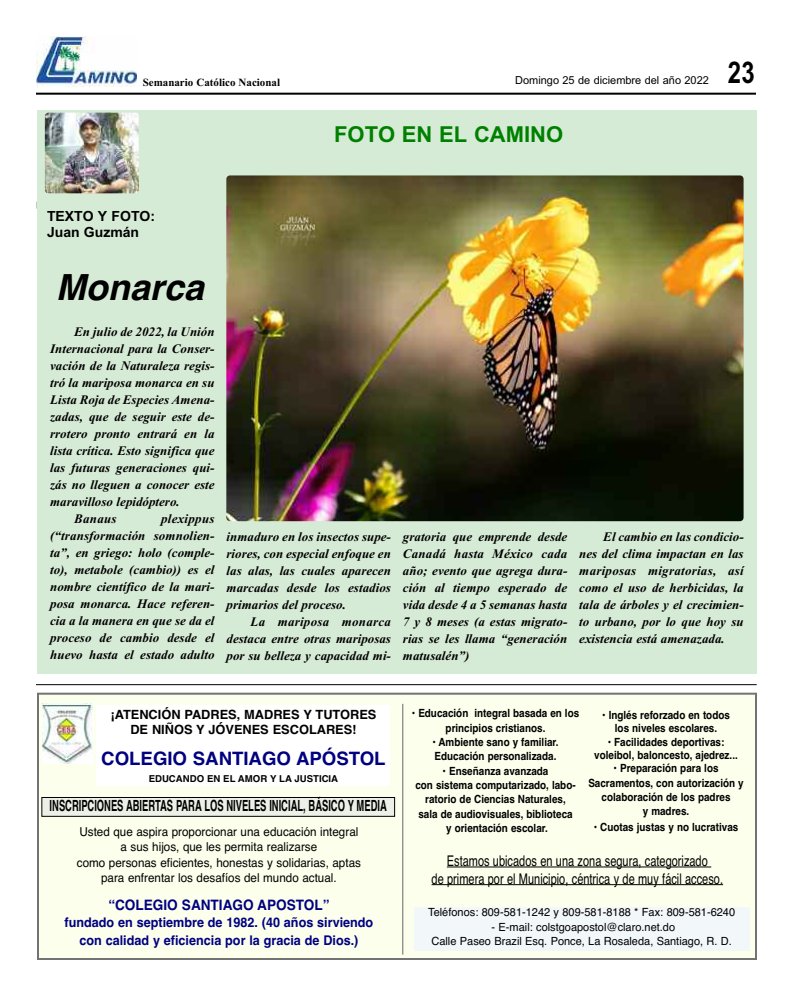
<style>
.page{position:relative;width:792px;height:1008px;background:#fff}
.page>*{position:absolute;margin:0;border:0;box-sizing:border-box;transform-origin:0 0}
.t1{font:italic 700 36px "Helvetica";color:#000}
.t2{font:700 30px "Arial";color:#000;scale:.8 1}
.t3{font:22px "Arial Bold MT OTF";color:#008000}
.t4{font:700 18.4px "Helvetica";color:#000080}
.t5{font:700 15.3px "Helvetica";color:#000;scale:.61 1}
.t6{font:14.7px/17.7px "Helvetica";color:#000;text-align:center;scale:.75 1}
.t7{font:700 14.3px "Helvetica";color:#000080;scale:.95 1}
.t8{font:14px/16px "Arial Bold MT OTF";color:#000}
.t9{font:700 13.3px/17.4px "Helvetica";color:#000080;text-align:center;scale:.95 1}
.t10{font:italic 700 13px/17px "Times New Roman";color:#000;text-align:justify}
.t11{font:700 12.7px/15.2px "Helvetica";color:#000;text-align:center}
.t12{font:12.3px/15.4px "Helvetica";color:#000;text-align:center;scale:.95 1}
.t13{font:700 11.3px/14.3px "Helvetica";color:#000;text-align:center;scale:.88 1}
.t14{font:11.3px/14.3px "Helvetica";color:#000;text-align:center}
.t15{font:11px "Arial";color:#000}
.t16{font:700 11px "Times New Roman";color:#000}
.t17{font:700 9.5px "Helvetica";color:#000}
</style>
<div class="page">
<hr style="left:36px;top:93px;width:720px;height:2px;background:#000">
<img style="left:37px;top:36px;width:100px;height:51px">
<hr style="left:36px;top:684px;width:721px;height:1px;background:#000">
<div style="left:39px;top:695px;width:716px;height:263px;background:#fdffed"></div>
<div style="left:37px;top:693px;width:720px;height:267px;border:2px solid #737373"></div>
<img style="left:43px;top:704px;width:50px;height:59px">
<hr style="left:447px;top:867px;width:264px;height:1px;background:#000">
<hr style="left:432px;top:884px;width:291px;height:1px;background:#000">
<div style="left:414px;top:907px;width:335px;height:43px;background:#f2f7fa"></div>
<div style="left:42px;top:798px;width:352px;height:18px;background:#edf0e7"></div>
<div style="left:42px;top:797px;width:353px;height:19px;border:1px solid #000"></div>
<div style="left:97px;top:705px;width:293px;height:80px;background:#fff"></div>
<hr style="left:402px;top:704px;width:1px;height:251px;background:#666">
<div style="left:37px;top:110px;width:720px;height:564px;background:#d6ebd6"></div>
<img style="left:45px;top:113px;width:94px;height:80px;border-radius:4px">
<img style="left:226px;top:175px;width:518px;height:346px;border-radius:4px">
<p class="t16" style="left:143px;top:75px;width:139px">Semanario Católico Nacional</p>
<p class="t15" style="left:515px;top:73px;width:195px">Domingo 25 de diciembre del año 2022</p>
<h3 class="t3" style="left:334px;top:121px;width:231px">FOTO EN EL CAMINO</h3>
<h2 class="t2" style="left:728px;top:55px;width:35px">23</h2>
<p class="t8" style="left:47px;top:208px;width:110px">TEXTO Y FOTO:<br>Juan Guzmán</p>
<h1 class="t1" style="left:56px;top:267px;width:150px">Monarca</h1>
<p class="t10" style="left:74px;top:323px;width:142px">En julio de 2022, la Unión</p>
<p class="t10" style="left:50px;top:340px;width:166px">Internacional para la Conser-</p>
<p class="t10" style="left:50px;top:357px;width:166px">vación de la Naturaleza regis-</p>
<p class="t10" style="left:50px;top:374px;width:166px">tró la mariposa monarca en su</p>
<p class="t10" style="left:50px;top:391px;width:166px">Lista Roja de Especies Amena-</p>
<p class="t10" style="left:50px;top:408px;width:166px">zadas, que de seguir este de-</p>
<p class="t10" style="left:50px;top:425px;width:166px">rrotero pronto entrará en la</p>
<p class="t10" style="left:50px;top:442px;width:166px">lista crítica. Esto significa que</p>
<p class="t10" style="left:50px;top:459px;width:166px">las futuras generaciones qui-</p>
<p class="t10" style="left:50px;top:476px;width:166px">zás no lleguen a conocer este</p>
<p class="t10" style="left:50px;top:493px;width:131px">maravilloso lepidóptero.</p>
<p class="t10" style="left:74px;top:510px;width:44px">Banaus</p>
<p class="t10" style="left:50px;top:510px;width:166px;text-indent:111px">plexippus (“transformación somnolien&shy;ta”, en griego: holo (comple&shy;to), metabole (cambio)) es el nombre científico de la mari&shy;posa monarca. Hace referen&shy;cia a la manera en que se da el proceso de cambio desde el huevo hasta el estado adulto</p>
<p class="t10" style="left:227px;top:528px;width:166px">inmaduro en los insectos supe&shy;riores, con especial enfoque en las alas, las cuales aparecen marcadas desde los estadios primarios del proceso.</p>
<p class="t10" style="left:227px;top:613px;width:166px;text-indent:24px">La mariposa monarca destaca entre otras mariposas por su belleza y capacidad mi-</p>
<p class="t10" style="left:403px;top:528px;width:166px">gratoria que emprende desde Canadá hasta México cada año; evento que agrega dura&shy;ción al tiempo esperado de vida desde 4 a 5 semanas hasta 7 y 8 meses (a estas migrato&shy;rias se les llama “generación matusalén”)</p>
<p class="t10" style="left:579px;top:528px;width:166px;text-indent:24px">El cambio en las condicio&shy;nes del clima impactan en las mariposas migratorias, así como el uso de herbicidas, la tala de árboles y el crecimien&shy;to urbano, por lo que hoy su existencia está amenazada.</p>
<p class="t11" style="left:111px;top:707px;width:267px">¡ATENCIÓN PADRES, MADRES Y TUTORES<br>DE NIÑOS Y JÓVENES ESCOLARES!</p>
<h3 class="t4" style="left:101px;top:748px;width:286px">COLEGIO SANTIAGO APÓSTOL</h3>
<p class="t17" style="left:149px;top:773px;width:191px">EDUCANDO EN EL AMOR Y LA JUSTICIA</p>
<p class="t5" style="left:50px;top:797px;width:554px">INSCRIPCIONES ABIERTAS PARA LOS NIVELES INICIAL, BÁSICO Y MEDIA</p>
<p class="t12" style="left:77px;top:824px;width:301px">Usted que aspira proporcionar una educación integral a sus hijos, que les permita realizarse<br>como personas eficientes, honestas y solidarias, aptas para enfrentar los desafíos del mundo actual.</p>
<p class="t7" style="left:108px;top:896px;width:234px">“COLEGIO SANTIAGO APOSTOL”</p>
<p class="t9" style="left:65px;top:914px;width:327px">fundado en septiembre de 1982. (40 años sirviendo con calidad y eficiencia por la gracia de Dios.)</p>
<p class="t13" style="left:412px;top:706px;width:192px">• Educación integral basada en los principios cristianos.</p>
<p class="t13" style="left:432px;top:735px;width:145px;text-align:left">• Ambiente sano y familiar.<br>Educación personalizada.</p>
<p class="t13" style="left:415px;top:764px;width:184px">• Enseñanza avanzada<br>con sistema computarizado, labo&shy;ratorio de Ciencias Naturales, sala de audiovisuales, biblioteca y orientación escolar.</p>
<p class="t13" style="left:602px;top:709px;width:147px;line-height:13.3px">• Inglés reforzado en todos los niveles escolares.</p>
<p class="t13" style="left:594px;top:735px;width:165px;line-height:13.3px">• Facilidades deportivas: voleibol, baloncesto, ajedrez...</p>
<p class="t13" style="left:588px;top:761px;width:178px">• Preparación para los<br>Sacramentos, con autorización y colaboración de los padres<br>y madres.</p>
<p class="t13" style="left:594px;top:820px;width:166px">• Cuotas justas y no lucrativas</p>
<p class="t6" style="left:432px;top:852px;width:390px">Estamos ubicados en una zona segura, categorizado<br>de primera por el Municipio, céntrica y de muy fácil acceso.</p>
<p class="t14" style="left:428px;top:905px;width:308px">Teléfonos: 809-581-1242 y 809-581-8188 * Fax: 809-581-6240</p>
<p class="t14" style="left:431px;top:920px;width:302px">- E-mail: colstgoapostol@claro.net.do<br>Calle Paseo Brazil Esq. Ponce, La Rosaleda, Santiago, R. D.</p>
</div>
